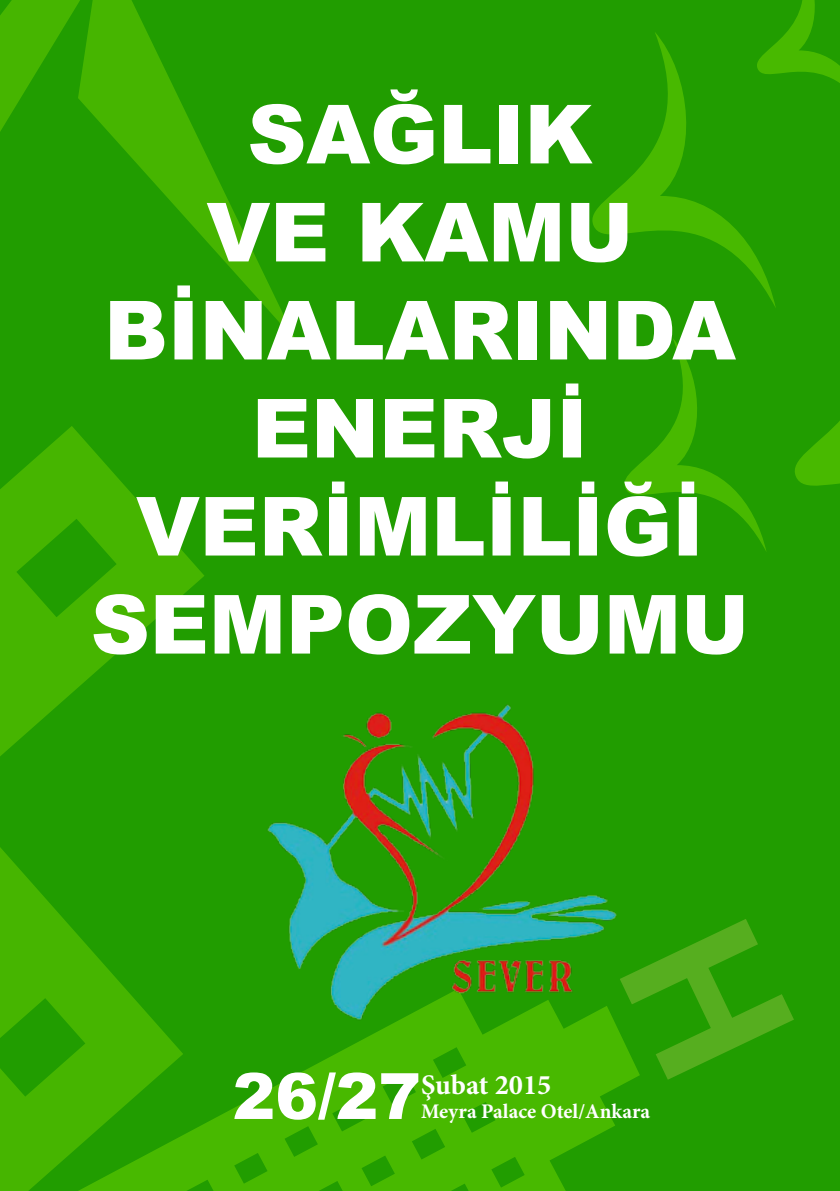
<style>
.page{position:relative;width:840px;height:1191px;background:#fff}
.page>*{position:absolute;margin:0;border:0;box-sizing:border-box;transform-origin:0 0}
.t1{font:900 81.6px/98px "Arial";color:#fff;text-align:center}
.t2{font:900 63.8px "Arial";color:#fff}
.t3{font:700 28.4px "Minion Pro";color:#fff}
.t4{font:700 20.8px "Minion Pro";letter-spacing:.005em;color:#fff}
</style>
<div class="page">
<div style="left:0;top:0;width:839px;height:1191px;background:#219d00"></div>
<svg style="left:0;top:449px;width:204px;height:497px"></svg>
<svg style="left:0;top:946px;width:615px;height:245px;fill:#46b500"></svg>
<svg style="left:0;top:0;width:92px;height:917px"></svg>
<svg style="left:78px;top:0;width:218px;height:341px"></svg>
<svg style="left:795px;top:422px;width:44px;height:64px"></svg>
<svg style="left:592px;top:32px;width:183px;height:274px"></svg>
<svg style="left:624px;top:339px;width:142px;height:212px"></svg>
<svg style="left:748px;top:0;width:91px;height:120px"></svg>
<svg style="left:582px;top:1029px;width:50px;height:95px;fill:#48b900"></svg>
<img style="left:244px;top:704px;width:374px;height:325px">
<svg style="left:619px;top:1029px;width:21px;height:50px"></svg>
<p class="t1" style="left:91px;top:83px;width:659px">SAĞLIK<br>VE KAMU<br>BİNALARINDA<br>ENERJİ<br>VERİMLİLİĞİ<br>SEMPOZYUMU</p>
<p class="t2" style="left:232px;top:1049px;width:190px">26/27</p>
<p class="t3" style="left:421px;top:1064px;width:132px">Şubat 2015</p>
<p class="t4" style="left:421px;top:1096px;width:231px">Meyra Palace Otel/Ankara</p>
</div>
